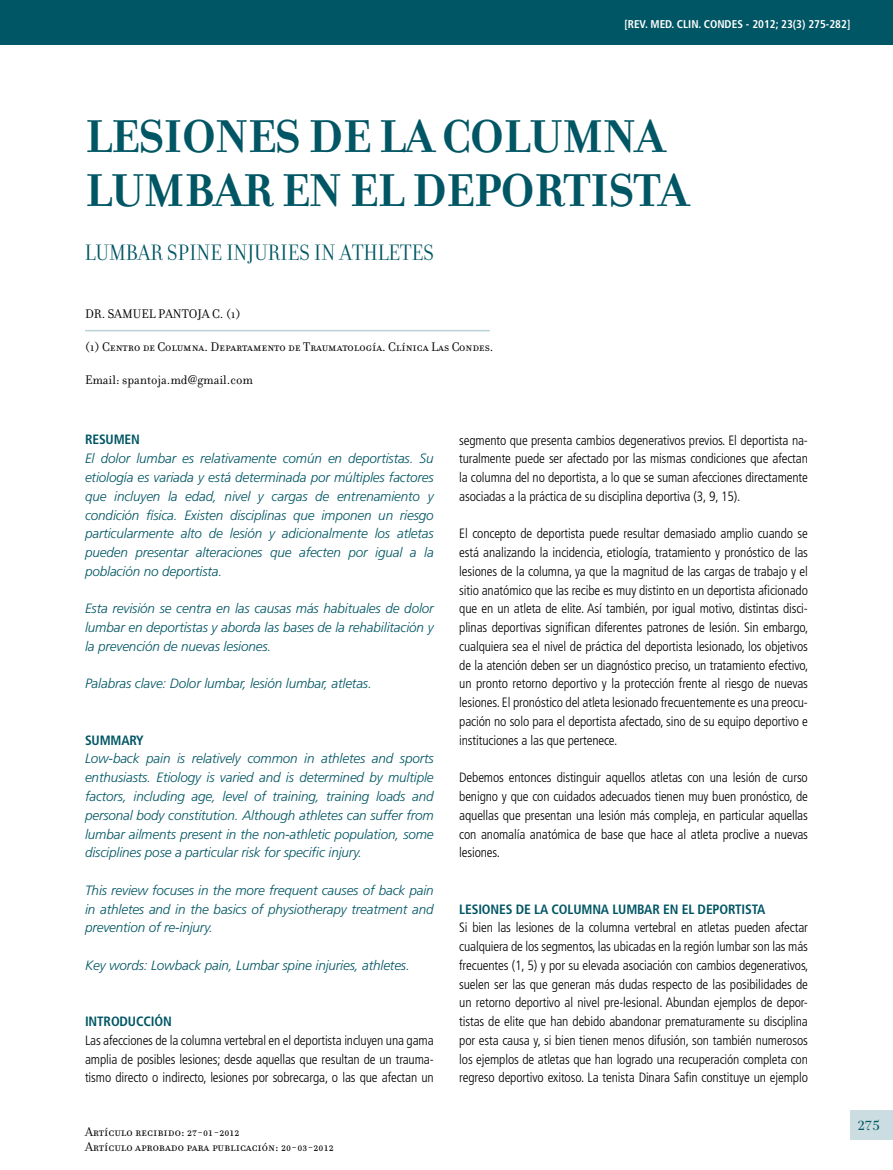
<style>
.page{position:relative;width:893px;height:1170px;background:#fff}
.page>*{position:absolute;margin:0;border:0;box-sizing:border-box;transform-origin:0 0}
.t1{font:700 49.5px/54px "Filosofia";letter-spacing:-.01em;color:#005664}
.t2{font:24px "Filosofia Grand Caps";letter-spacing:.02em;color:#005664}
.t3{font:19.5px "Filosofia Grand Caps";color:#005664;scale:1.1 1}
.t4{font:300 condensed 13.5px/18.8px "Frutiger";letter-spacing:-.01em;color:#000;text-align:justify}
.t5{font:italic 300 13.5px/18.8px "Frutiger";letter-spacing:-.01em;color:#005664;text-align:justify}
.t6{font:13.5px/15.8px "Filosofia Small Caps";color:#000}
.t7{font:700 condensed 13.5px "Frutiger";letter-spacing:-.01em;color:#005664}
.t8{font:13.5px "Filosofia";color:#000}
.t9{font:700 condensed 11.25px "Frutiger";color:#fff}
</style>
<div class="page">
<div style="left:850px;top:1110px;width:43px;height:30px;background:#cbdde0"></div>
<hr style="left:85px;top:330px;width:405px;height:1px;background:#bcd2d6">
<div style="left:0;top:0;width:893px;height:44px;background:#005664"></div>
<p class="t9" style="left:624px;top:17px;width:227px">[REV. MED. CLIN. CONDES - 2012; 23(3) 275-282]</p>
<p class="t9" style="left:639px;top:17px;width:210px">[REV. MED. CLIN. CONDES - 2012; 23(2) xx-xx</p>
<h1 class="t1" style="left:85px;top:110px;width:605px">LESIONES DE LA COLUMNA<br>LUMBAR EN EL DEPORTISTA</h1>
<h2 class="t2" style="left:85px;top:239px;width:350px">LUMBAR SPINE INJURIES IN ATHLETES</h2>
<p class="t6" style="left:85px;top:306px;width:157px">Dr. Samuel Pantoja C. (1)</p>
<p class="t6" style="left:85px;top:339px;width:410px">(1) Centro de Columna. Departamento de Traumatología. Clínica Las Condes.</p>
<p class="t8" style="left:85px;top:372px;width:169px">Email: spantoja.md@gmail.com</p>
<p class="t7" style="left:85px;top:432px;width:56px">RESUMEN</p>
<p class="t5" style="left:85px;top:449px;width:350px">El dolor lumbar es relativamente común en deportistas. Su etiología es variada y está determinada por múltiples factores que incluyen la edad, nivel y cargas de entrenamiento y condición física. Existen disciplinas que imponen un riesgo particularmente alto de lesión y adicionalmente los atletas pueden presentar alteraciones que afecten por igual a la población no deportista.</p>
<p class="t5" style="left:85px;top:599px;width:350px">Esta revisión se centra en las causas más habituales de dolor lumbar en deportistas y aborda las bases de la rehabilitación y la prevención de nuevas lesiones.</p>
<p class="t5" style="left:85px;top:674px;width:288px">Palabras clave: Dolor lumbar, lesión lumbar, atletas.</p>
<p class="t7" style="left:85px;top:732px;width:60px">SUMMARY</p>
<p class="t5" style="left:85px;top:749px;width:350px">Low-back pain is relatively common in athletes and sports enthusiasts. Etiology is varied and is determined by multiple factors, including age, level of training, training loads and personal body constitution. Although athletes can suffer from lumbar ailments present in the non-athletic population, some disciplines pose a particular risk for specific injury.</p>
<p class="t5" style="left:85px;top:880px;width:350px">This review focuses in the more frequent causes of back pain in athletes and in the basics of physiotherapy treatment and prevention of re-injury.</p>
<p class="t5" style="left:85px;top:955px;width:326px">Key words: Lowback pain, Lumbar spine injuries, athletes.</p>
<p class="t7" style="left:85px;top:1013px;width:88px">INTRODUCCIÓN</p>
<p class="t4" style="left:85px;top:1030px;width:350px">Las afecciones de la columna vertebral en el deportista incluyen una gama amplia de posibles lesiones; desde aquellas que resultan de un trauma&shy;tismo directo o indirecto, lesiones por sobrecarga, o las que afectan un</p>
<p class="t6" style="left:85px;top:1123px;width:250px">Artículo recibido: 27-01-2012<br>Artículo aprobado para publicación: 20-03-2012</p>
<p class="t4" style="left:459px;top:430px;width:350px">segmento que presenta cambios degenerativos previos. El deportista na&shy;turalmente puede ser afectado por las mismas condiciones que afectan la columna del no deportista, a lo que se suman afecciones directamente asociadas a la práctica de su disciplina deportiva (3, 9, 15).</p>
<p class="t4" style="left:459px;top:524px;width:351px">El concepto de deportista puede resultar demasiado amplio cuando se está analizando la incidencia, etiología, tratamiento y pronóstico de las lesiones de la columna, ya que la magnitud de las cargas de trabajo y el sitio anatómico que las recibe es muy distinto en un deportista aficionado que en un atleta de elite. Así también, por igual motivo, distintas disci&shy;plinas deportivas significan diferentes patrones de lesión. Sin embargo, cualquiera sea el nivel de práctica del deportista lesionado, los objetivos de la atención deben ser un diagnóstico preciso, un tratamiento efectivo, un pronto retorno deportivo y la protección frente al riesgo de nuevas lesiones. El pronóstico del atleta lesionado frecuentemente es una preocu&shy;pación no solo para el deportista afectado, sino de su equipo deportivo e instituciones a las que pertenece.</p>
<p class="t4" style="left:459px;top:768px;width:350px">Debemos entonces distinguir aquellos atletas con una lesión de curso benigno y que con cuidados adecuados tienen muy buen pronóstico, de aquellas que presentan una lesión más compleja, en particular aquellas con anomalía anatómica de base que hace al atleta proclive a nuevas lesiones.</p>
<p class="t7" style="left:459px;top:900px;width:308px">LESIONES DE LA COLUMNA LUMBAR EN EL DEPORTISTA</p>
<p class="t4" style="left:459px;top:918px;width:351px">Si bien las lesiones de la columna vertebral en atletas pueden afectar cualquiera de los segmentos, las ubicadas en la región lumbar son las más frecuentes (1, 5) y por su elevada asociación con cambios degenerativos, suelen ser las que generan más dudas respecto de las posibilidades de un retorno deportivo al nivel pre-lesional. Abundan ejemplos de depor&shy;tistas de elite que han debido abandonar prematuramente su disciplina por esta causa y, si bien tienen menos difusión, son también numerosos los ejemplos de atletas que han logrado una recuperación completa con regreso deportivo exitoso. La tenista Dinara Safin constituye un ejemplo</p>
<h3 class="t3" style="left:857px;top:1113px;width:23px">275</h3>
</div>
